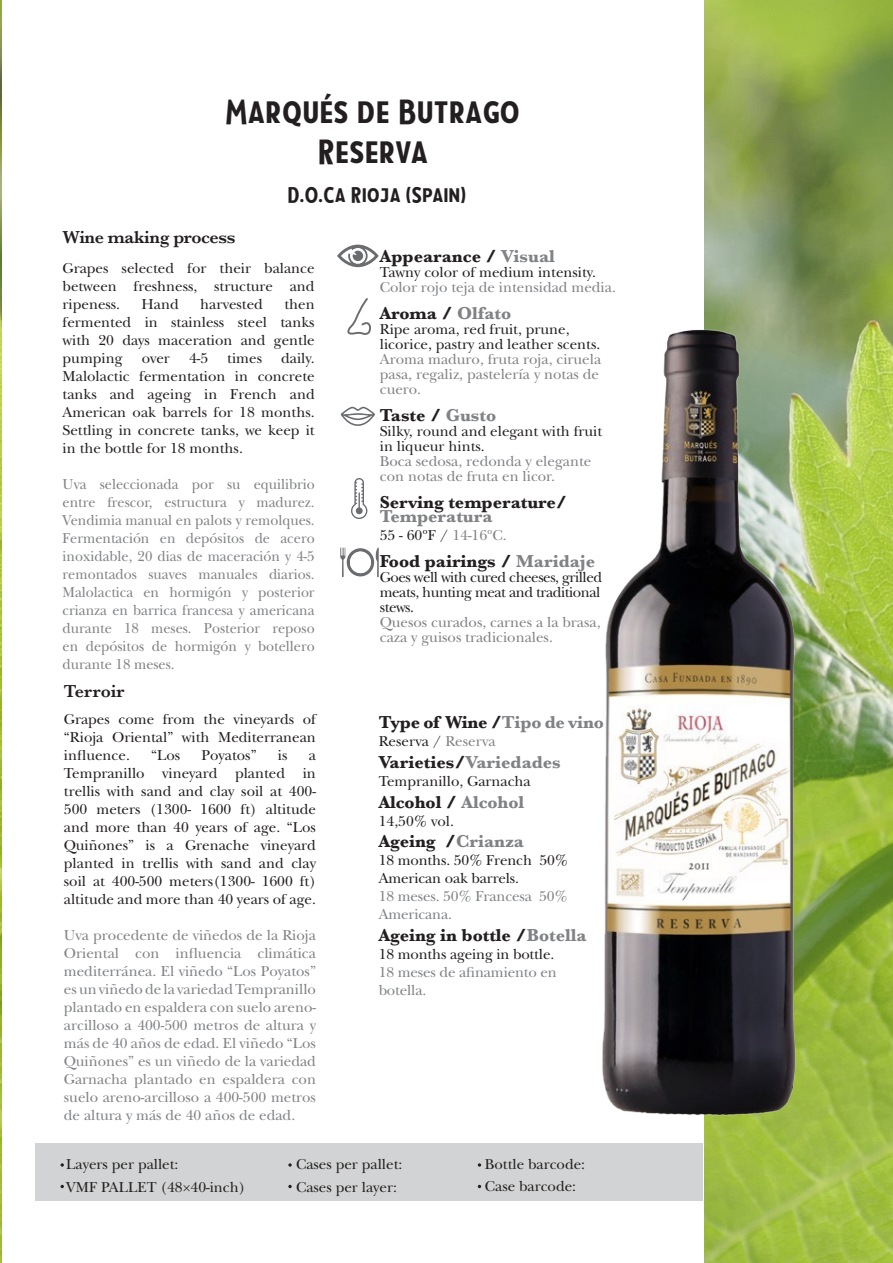
<style>
.page{position:relative;width:893px;height:1263px;background:#fff}
.page>*{position:absolute;margin:0;border:0;box-sizing:border-box;transform-origin:0 0}
.t1{font:33px/39.6px "Taberna Sans";color:#231f20;text-align:center}
.t2{font:21px "Taberna Sans";color:#231f20}
.t3{font:700 18px/13.5px "Baskerville";color:#231f20}
.t4{font:600 18px "Baskerville";letter-spacing:-.02em;color:#231f20}
.t5{font:600 18px "Baskerville";color:#231f20}
.t6{font:15px/18px "New Baskerville Std";color:#231f20;text-align:justify}
.t7{font:15px/18px "New Baskerville Std";color:#808285}
.t8{font:15px/18px "New Baskerville Std";color:#808285;text-align:justify;scale:.95 1}
.s1{color:#808285}
</style>
<div class="page">
<img style="left:0;top:0;width:2px;height:1263px">
<img style="left:705px;top:0;width:187px;height:1263px">
<div style="left:35px;top:1143px;width:668px;height:57px;background:#d2d3d4"></div>
<svg style="left:61px;top:1163px;width:3px;height:4px"></svg>
<svg style="left:288px;top:1163px;width:4px;height:4px"></svg>
<svg style="left:478px;top:1163px;width:3px;height:4px"></svg>
<svg style="left:288px;top:1185px;width:4px;height:3px"></svg>
<img style="left:602px;top:327px;width:261px;height:792px">
<svg style="left:337px;top:245px;width:42px;height:22px"></svg>
<svg style="left:347px;top:298px;width:24px;height:37px"></svg>
<svg style="left:341px;top:407px;width:34px;height:19px"></svg>
<svg style="left:351px;top:478px;width:16px;height:41px"></svg>
<svg style="left:340px;top:547px;width:39px;height:30px"></svg>
<p class="t1" style="left:225px;top:92px;width:297px">Marqués de Butrago<br>Reserva</p>
<p class="t2" style="left:287px;top:182px;width:181px">D.O.Ca Rioja (Spain)</p>
<p class="t4" style="left:63px;top:224px;width:174px">Wine making process</p>
<p class="t6" style="left:63px;top:259px;width:254px">Grapes selected for their balance between freshness, structure and ripeness.</p>
<p class="t6" style="left:63px;top:295px;width:254px;text-indent:222px">then fermented in stainless steel tanks with 20 days maceration and gentle pumping</p>
<p class="t6" style="left:142px;top:295px;width:39px">Hand</p>
<p class="t6" style="left:200px;top:295px;width:64px">harvested</p>
<p class="t6" style="left:142px;top:349px;width:30px">over</p>
<p class="t6" style="left:189px;top:349px;width:21px">4-5</p>
<p class="t6" style="left:227px;top:349px;width:36px">times</p>
<p class="t6" style="left:63px;top:349px;width:254px;text-indent:219px">daily.<br>Malolactic fermentation in concrete tanks and ageing in French and American oak barrels for 18 months.<br>Settling in concrete tanks, we keep it in the bottle for 18 months.</p>
<p class="t8" style="left:63px;top:475px;width:267px">Uva seleccionada por su equilibrio entre frescor, estructura y madurez.<br>Vendimia manual en palots y remolques.<br>Fermentación en depósitos de acero inoxidable, 20 dias de maceración y 4-5 remontados suaves manuales diarios.<br>Malolactica en hormigón y posterior crianza en barrica francesa y americana durante 18 meses. Posterior reposo en depósitos de hormigón y botellero durante 18 meses.</p>
<p class="t5" style="left:64px;top:678px;width:62px">Terroir</p>
<p class="t6" style="left:64px;top:711px;width:254px">Grapes come from the vineyards of “Rioja Oriental” with Mediterranean influence.</p>
<p class="t6" style="left:151px;top:747px;width:31px">“Los</p>
<p class="t6" style="left:201px;top:747px;width:57px">Poyatos”</p>
<p class="t6" style="left:278px;top:747px;width:11px">is</p>
<p class="t6" style="left:64px;top:747px;width:254px;text-indent:245px">a Tempranillo vineyard planted in trellis with sand and clay soil at 400- 500 meters (1300- 1600 ft) altitude and more than 40 years of age. “Los Quiñones” is a Grenache vineyard planted in trellis with sand and clay soil at 400-500 meters(1300- 1600 ft) altitude and more than 40 years of age.</p>
<p class="t7" style="left:64px;top:927px;width:254px;text-align:justify">Uva procedente de viñedos de la Rioja Oriental con influencia climática mediterránea. El viñedo “Los Poyatos” es un viñedo de la variedad Tempranillo plantado en espaldera con suelo areno&shy;arcilloso a 400-500 metros de altura y más de 40 años de edad. El viñedo “Los Quiñones” es un viñedo de la variedad Garnacha plantado en espaldera con suelo areno-arcilloso a 400-500 metros de altura y más de 40 años de edad.</p>
<p class="t3" style="left:380px;top:250px;width:176px">Appearance / <span class="s1">Visual</span></p>
<p class="t6" style="left:380px;top:264px;width:218px">Tawny color of medium intensity.</p>
<p class="t7" style="left:380px;top:279px;width:238px">Color rojo teja de intensidad media.</p>
<p class="t3" style="left:380px;top:307px;width:133px">Aroma / <span class="s1">Olfato</span></p>
<p class="t6" style="left:380px;top:322px;width:222px;line-height:15px">Ripe aroma, red fruit, prune, licorice, pastry and leather scents.</p>
<p class="t7" style="left:380px;top:352px;width:223px;line-height:15px">Aroma maduro, fruta roja, ciruela pasa, regaliz, pastelería y notas de cuero.</p>
<p class="t3" style="left:380px;top:409px;width:118px">Taste / <span class="s1">Gusto</span></p>
<p class="t6" style="left:380px;top:424px;width:224px;line-height:15px">Silky, round and elegant with fruit in liqueur hints.</p>
<p class="t7" style="left:380px;top:454px;width:213px;line-height:15px">Boca sedosa, redonda y elegante con notas de fruta en licor.</p>
<p class="t3" style="left:380px;top:496px;width:189px">Serving temperature/<br><span class="s1">Temperatura</span></p>
<p class="t6" style="left:380px;top:526px;width:128px">55 - 60ºF / <span class="s1">14-16ºC.</span></p>
<p class="t3" style="left:380px;top:554px;width:217px">Food pairings / <span class="s1">Maridaje</span></p>
<p class="t6" style="left:380px;top:570px;width:224px;line-height:15px">Goes well with cured cheeses, grilled meats, hunting meat and traditional stews.</p>
<p class="t7" style="left:380px;top:615px;width:222px;line-height:15px">Quesos curados, carnes a la brasa, caza y guisos tradicionales.</p>
<p class="t3" style="left:379px;top:716px;width:227px">Type of Wine /<span class="s1">Tipo de vino</span></p>
<p class="t6" style="left:379px;top:733px;width:118px">Reserva / <span class="s1">Reserva</span></p>
<p class="t3" style="left:379px;top:755px;width:184px">Varieties/<span class="s1">Variedades</span></p>
<p class="t6" style="left:379px;top:772px;width:154px">Tempranillo, Garnacha</p>
<p class="t3" style="left:379px;top:795px;width:147px">Alcohol / <span class="s1">Alcohol</span></p>
<p class="t6" style="left:379px;top:812px;width:77px">14,50% vol.</p>
<p class="t3" style="left:379px;top:835px;width:147px">Ageing /<span class="s1">Crianza</span></p>
<p class="t6" style="left:379px;top:851px;width:191px">18 months. 50% French 50%<br>American oak barrels.</p>
<p class="t7" style="left:379px;top:887px;width:191px">18 meses. 50% Francesa 50%<br>Americana.</p>
<p class="t3" style="left:379px;top:928px;width:209px">Ageing in bottle /<span class="s1">Botella</span></p>
<p class="t6" style="left:379px;top:945px;width:177px">18 months ageing in bottle.</p>
<p class="t7" style="left:379px;top:963px;width:180px">18 meses de afinamiento en botella.</p>
<p class="t6" style="left:66px;top:1155px;width:114px">Layers per pallet:</p>
<p class="t6" style="left:66px;top:1178px;width:181px">VMF PALLET (48×40-inch)</p>
<p class="t6" style="left:296px;top:1155px;width:108px">Cases per pallet:</p>
<p class="t6" style="left:296px;top:1178px;width:102px">Cases per layer:</p>
<p class="t6" style="left:485px;top:1155px;width:102px">Bottle barcode:</p>
<p class="t6" style="left:485px;top:1177px;width:93px">Case barcode:</p>
</div>
